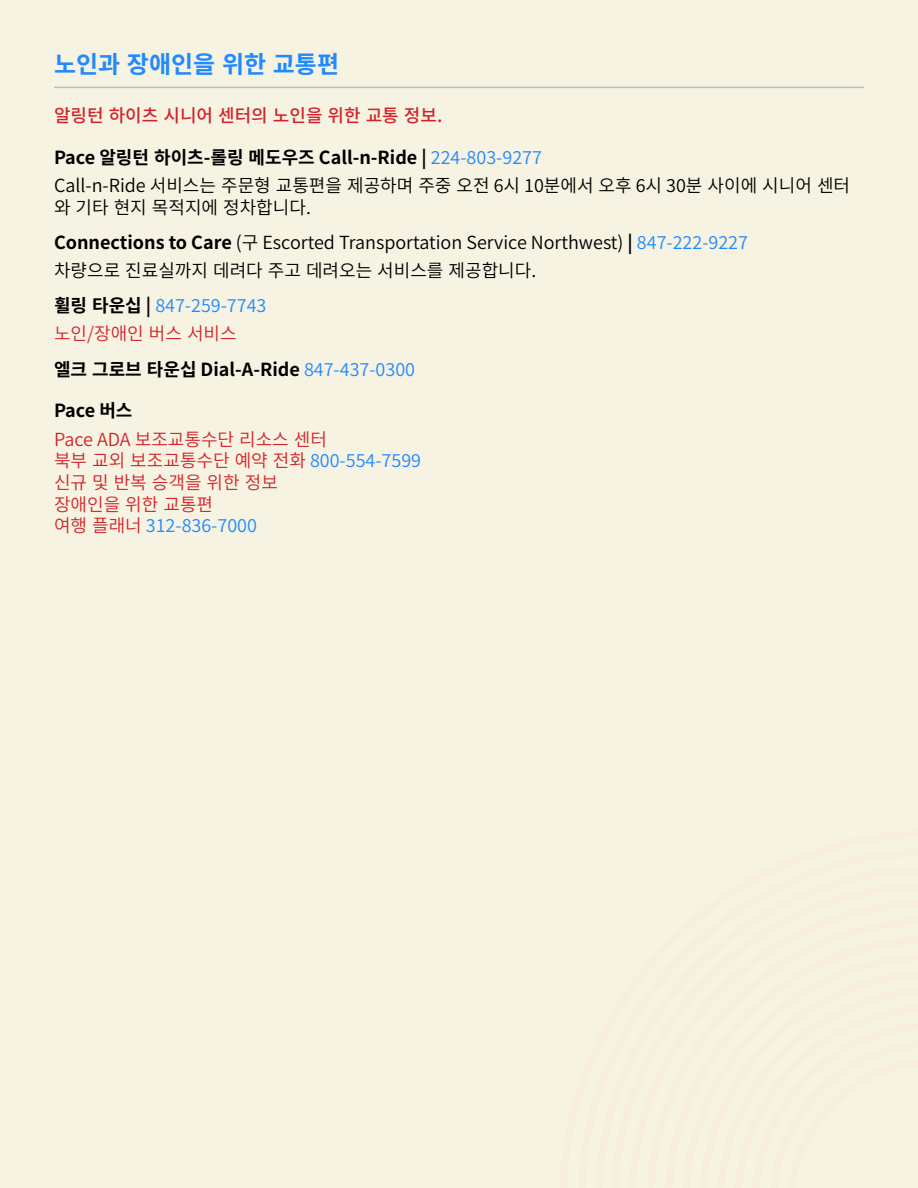
<style>
.page{position:relative;width:918px;height:1188px;background:#f7f3e2}
.page>*{position:absolute;margin:0;border:0;box-sizing:border-box;transform-origin:0 0}
.t1{font:700 24px "Source Han Sans";color:#218aff}
.t2{font:18px/35.1px "Source Han Sans";color:#000}
.t3{font:18px/21.6px "Source Han Sans";color:#d2232a}
.t4{font:700 18px/35.1px "Source Han Sans";color:#000}
.t5{font:500 18px "Source Han Sans";color:#d2232a}
.s1{font-weight:700}
.s2{color:#218aff}
.s3{font-weight:400;color:#d2232a}
.s4{font-weight:400;color:#218aff}
</style>
<div class="page">
<hr style="left:54px;top:87px;width:810px;height:1px;background:#bcbec0">
<h1 class="t1" style="left:54px;top:51px;width:287px">노인과 장애인을 위한 교통편</h1>
<p class="t5" style="left:54px;top:105px;width:390px">알링턴 하이츠 시니어 센터의 노인을 위한 교통 정보.</p>
<p class="t2" style="left:54px;top:143px;width:798px;line-height:28.3px"><span class="s1">Pace 알링턴 하이츠-롤링 메도우즈 Call-n-Ride |</span> <span class="s2">224-803-9277<br></span>Call-n-Ride 서비스는 주문형 교통편을 제공하며 주중 오전 6시 10분에서 오후 6시 30분 사이에 시니어 센터</p>
<p class="t2" style="left:54px;top:190px;width:696px">와 기타 현지 목적지에 정차합니다.<br><span class="s1">Connections to Care</span> (구 Escorted Transportation Service Northwest) <span class="s1">|</span> <span class="s2">847-222-9227</span></p>
<p class="t2" style="left:54px;top:253px;width:484px">차량으로 진료실까지 데려다 주고 데려오는 서비스를 제공합니다. <span class="s1">휠링 타운십 |</span> <span class="s2">847-259-7743</span></p>
<p class="t4" style="left:54px;top:317px;width:363px"><span class="s3">노인/장애인 버스 서비스<br></span>엘크 그로브 타운십 Dial-A-Ride <span class="s4">847-437-0300</span></p>
<p class="t4" style="left:54px;top:394px;width:80px">Pace 버스</p>
<p class="t3" style="left:54px;top:429px;width:369px">Pace ADA 보조교통수단 리소스 센터<br>북부 교외 보조교통수단 예약 전화 <span class="s2">800-554-7599 </span>신규 및 반복 승객을 위한 정보<br>장애인을 위한 교통편<br>여행 플래너 <span class="s2">312-836-7000</span></p>
</div>
